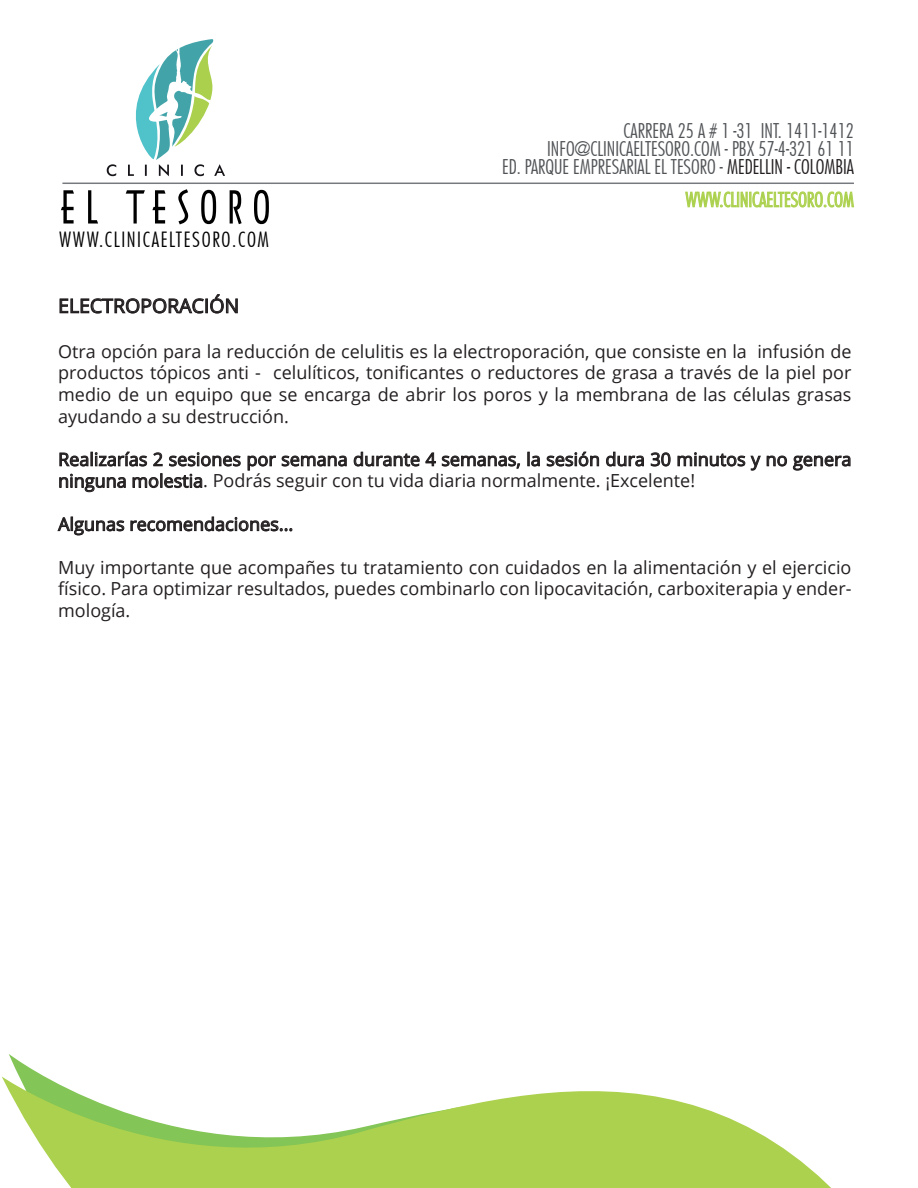
<style>
.page{position:relative;width:918px;height:1188px;background:#fff}
.page>*{position:absolute;margin:0;border:0;box-sizing:border-box;transform-origin:0 0}
.t1{font:300 20.1px "Futura";letter-spacing:.08em;color:#000001}
.t2{font:300 19.5px/18px "Futura";color:#515457;text-align:right}
.t3{font:300 19.5px "Futura";color:#acd14e}
.t4{font:19.5px "Open Sans";color:#231f20}
.t5{font:18px/21.6px "Open Sans";color:#231f20;text-align:justify}
.s1{color:#231f20}
</style>
<div class="page">
<svg style="left:61px;top:189px;width:208px;height:35px"></svg>
<hr style="left:62px;top:183px;width:792px;height:1px;background:#76797d">
<svg style="left:107px;top:39px;width:118px;height:137px"></svg>
<svg style="left:685px;top:191px;width:169px;height:17px"></svg>
<svg style="left:2px;top:1054px;width:829px;height:134px;fill:#acd156"></svg>
<svg style="left:59px;top:298px;width:145px;height:16px"></svg>
<div style="left:205px;top:299px;width:3px;height:14px;border:1px solid #231f20"></div>
<svg style="left:210px;top:294px;width:28px;height:20px"></svg>
<svg style="left:60px;top:452px;width:87px;height:15px"></svg>
<svg style="left:153px;top:452px;width:10px;height:14px"></svg>
<svg style="left:169px;top:452px;width:72px;height:14px"></svg>
<svg style="left:248px;top:456px;width:28px;height:15px"></svg>
<svg style="left:282px;top:456px;width:65px;height:10px"></svg>
<svg style="left:354px;top:452px;width:66px;height:15px"></svg>
<svg style="left:426px;top:453px;width:10px;height:13px"></svg>
<svg style="left:442px;top:456px;width:78px;height:13px"></svg>
<svg style="left:528px;top:452px;width:12px;height:14px"></svg>
<svg style="left:547px;top:452px;width:52px;height:14px"></svg>
<svg style="left:606px;top:452px;width:38px;height:15px"></svg>
<svg style="left:651px;top:452px;width:19px;height:14px"></svg>
<svg style="left:678px;top:452px;width:67px;height:14px"></svg>
<svg style="left:751px;top:456px;width:10px;height:15px"></svg>
<svg style="left:767px;top:456px;width:20px;height:10px"></svg>
<svg style="left:793px;top:456px;width:57px;height:15px"></svg>
<svg style="left:59px;top:474px;width:67px;height:18px"></svg>
<svg style="left:133px;top:474px;width:69px;height:14px"></svg>
<svg style="left:58px;top:517px;width:66px;height:18px"></svg>
<svg style="left:131px;top:517px;width:161px;height:15px"></svg>
<p class="t1" style="left:59px;top:227px;width:211px">WWW.CLINICAELTESORO.COM</p>
<p class="t2" style="left:502px;top:121px;width:353px">CARRERA 25 A # 1 -31 INT. 1411-1412<br>INFO@CLINICAELTESORO.COM - PBX 57-4-321 61 11<br>ED. PARQUE EMPRESARIAL EL TESORO - <span class="s1">MEDELLIN - COLOMBIA</span></p>
<p class="t3" style="left:685px;top:187px;width:170px">WWW.CLINICAELTESORO.COM</p>
<p class="t4" style="left:58px;top:292px;width:183px">ELECTROPORACIÓN</p>
<p class="t5" style="left:58px;top:340px;width:795px">Otra opción para la reducción de celulitis es la electroporación, que consiste en la infusión de productos tópicos anti - celulíticos, tonificantes o reductores de grasa a través de la piel por medio de un equipo que se encarga de abrir los poros y la membrana de las células grasas ayudando a su destrucción.</p>
<p class="t5" style="left:58px;top:448px;width:795px">Realizarías 2 sesiones por semana durante 4 semanas, la sesión dura 30 minutos y no genera ninguna molestia. Podrás seguir con tu vida diaria normalmente. ¡Excelente!</p>
<p class="t5" style="left:58px;top:513px;width:237px">Algunas recomendaciones...</p>
<p class="t5" style="left:58px;top:556px;width:795px">Muy importante que acompañes tu tratamiento con cuidados en la alimentación y el ejercicio físico. Para optimizar resultados, puedes combinarlo con lipocavitación, carboxiterapia y ender&shy;mología.</p>
</div>
